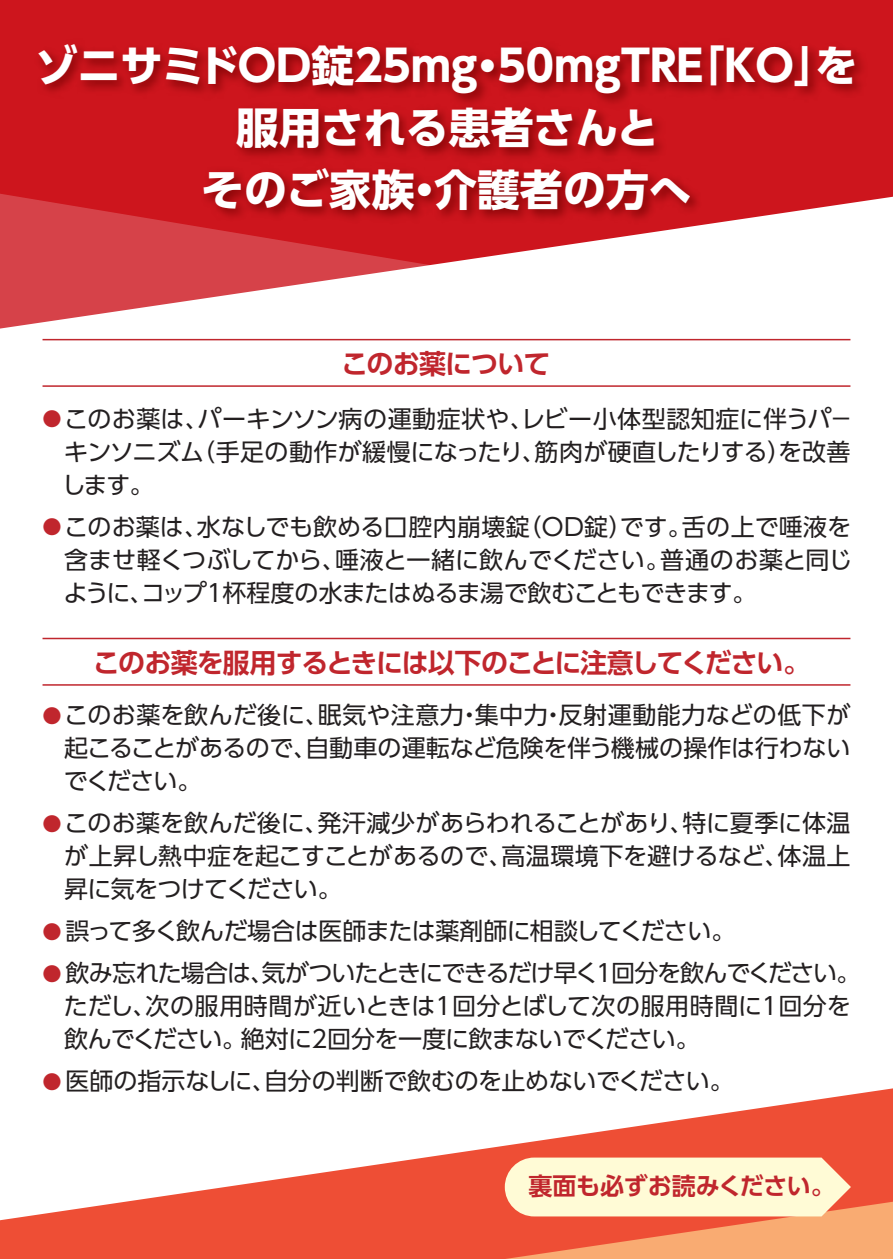
<style>
.page{position:relative;width:893px;height:1259px;background:#cd151d}
.page>*{position:absolute;margin:0;border:0;box-sizing:border-box;transform-origin:0 0}
.t1{font:700 42.9px/61.8px "UD Shin Go Pr 6 N";color:#fff;text-align:center}
.t2{font:700 27px "UD Shin Go Pr 6 N De";letter-spacing:-.04em;color:#c0262d}
.t3{font:24px/33px "UD Shin Go Pr 6 N";letter-spacing:-.025em;color:#231f20;text-align:justify}
.t4{font:700 24px "UD Shin Go Pr 6 N De";letter-spacing:-.005em;color:#c0262d}
.s1{font-size:19.2px;color:#c0262d}
</style>
<div class="page">
<svg style="left:0;top:1220px;width:893px;height:39px;fill:#ee4e35"></svg>
<div style="left:0;top:197px;width:893px;height:1023px;background:#fff"></div>
<img style="left:27px;top:46px;width:848px;height:256px">
<hr style="left:43px;top:385px;width:807px;height:2px;background:#c0262d">
<hr style="left:43px;top:339px;width:807px;height:1px;background:#c0262d">
<hr style="left:43px;top:684px;width:807px;height:1px;background:#c0262d">
<hr style="left:43px;top:638px;width:807px;height:1px;background:#c0262d">
<svg style="left:505px;top:1157px;width:346px;height:59px"></svg>
<h1 class="t1" style="left:35px;top:34px;width:824px">ゾニサミドOD錠25mg・50mgTRE「KO」を服用される患者さんと<br>そのご家族・介護者の方へ</h1>
<p class="t2" style="left:341px;top:341px;width:211px">このお薬について</p>
<p class="t3" style="left:62px;top:401px;width:793px;text-indent:-19px"><span class="s1">●</span> このお薬は、パーキンソン病の運動症状や、レビー小体型認知症に伴うパ－キンソニズム（手足の動作が緩慢になったり、筋肉が硬直したりする）を改善します。</p>
<p class="t3" style="left:63px;top:509px;width:790px;text-indent:-21px"><span class="s1">●</span> このお薬は、水なしでも飲める口腔内崩壊錠（OD錠）です。舌の上で唾液を含ませ軽くつぶしてから、唾液と一緒に飲んでください。普通のお薬と同じように、コップ1杯程度の水またはぬるま湯で飲むこともできます。</p>
<p class="t2" style="left:93px;top:640px;width:719px">このお薬を服用するときには以下のことに注意してください。</p>
<p class="t3" style="left:64px;top:698px;width:788px;text-indent:-21px"><span class="s1">●</span> このお薬を飲んだ後に、眠気や注意力・集中力・反射運動能力などの低下が起こることがあるので、自動車の運転など危険を伴う機械の操作は行わないでください。</p>
<p class="t3" style="left:64px;top:806px;width:788px;text-indent:-22px"><span class="s1">●</span> このお薬を飲んだ後に、発汗減少があらわれることがあり、特に夏季に体温が上昇し熱中症を起こすことがあるので、高温環境下を避けるなど、体温上昇に気をつけてください。</p>
<p class="t3" style="left:43px;top:914px;width:694px"><span class="s1">●</span> 誤って多く飲んだ場合は医師または薬剤師に相談してください。</p>
<p class="t3" style="left:64px;top:956px;width:798px;text-align:left;text-indent:-21px"><span class="s1">●</span> 飲み忘れた場合は、気がついたときにできるだけ早く1回分を飲んでください。ただし、次の服用時間が近いときは1回分とばして次の服用時間に1回分を飲んでください。絶対に2回分を一度に飲まないでください。</p>
<p class="t3" style="left:43px;top:1064px;width:693px"><span class="s1">●</span> 医師の指示なしに、自分の判断で飲むのを止めないでください。</p>
<p class="t4" style="left:528px;top:1166px;width:308px">裏面も必ずお読みください。</p>
</div>
